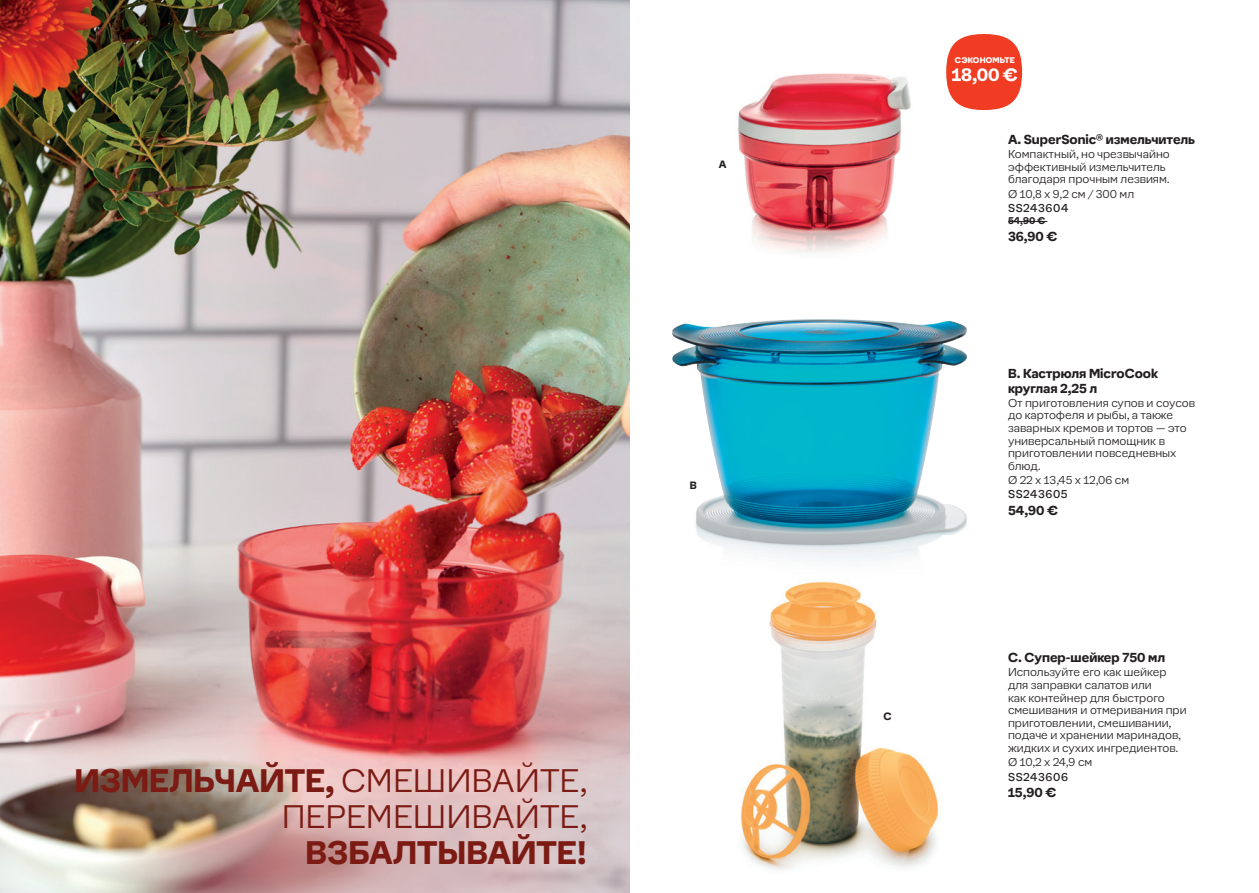
<style>
.page{position:relative;width:1259px;height:893px;background:#fff}
.page>*{position:absolute;margin:0;border:0;box-sizing:border-box;transform-origin:0 0}
.t1{font:700 30px "Earl Sans";color:#7b1b14}
.t2{font:300 30px "Earl Sans";color:#7b1b14}
.t3{font:700 16.5px "Earl Sans";color:#fff}
.t4{font:700 12px/14.4px "Earl Sans";color:#231f20}
.t5{font:300 10.5px/12.6px "Earl Sans";color:#231f20}
.t6{font:10.5px "Earl Sans";letter-spacing:.06em;color:#231f20}
.t7{font:700 9.75px "Earl Sans";color:#231f20}
.t8{font:700 9px "Earl Sans";color:#231f20}
.t9{font:900 7.5px "Earl Sans";letter-spacing:.02em;color:#fff}
.s1{font-weight:300}
</style>
<div class="page">
<img style="left:0;top:0;width:629px;height:893px">
<img style="left:737px;top:73px;width:174px;height:180px">
<img style="left:672px;top:319px;width:295px;height:242px">
<img style="left:741px;top:581px;width:198px;height:289px">
<hr style="left:1008px;top:221px;width:39px;height:1px;background:#231f20">
<div style="left:946px;top:34px;width:76px;height:76px;background:#ef3c22;border-radius:50%"></div>
<p class="t7" style="left:719px;top:156px;width:9px">A</p>
<p class="t7" style="left:690px;top:477px;width:9px">B</p>
<h1 class="t1" style="left:74px;top:755px;width:514px">ИЗМЕЛЬЧАЙТЕ, <span class="s1">СМЕШИВАЙТЕ,</span></h1>
<h1 class="t2" style="left:282px;top:792px;width:307px">ПЕРЕМЕШИВАЙТЕ,</h1>
<h1 class="t1" style="left:306px;top:827px;width:283px">ВЗБАЛТЫВАЙТЕ!</h1>
<p class="t7" style="left:883px;top:707px;width:10px">C</p>
<p class="t9" style="left:955px;top:54px;width:61px">СЭКОНОМЬТЕ</p>
<h2 class="t3" style="left:952px;top:60px;width:67px">18,00 €</h2>
<p class="t4" style="left:1008px;top:131px;width:189px">A. SuperSonic<sup>®</sup> измельчитель</p>
<p class="t5" style="left:1008px;top:147px;width:163px">Компактный, но чрезвычайно эффективный измельчитель благодаря прочным лезвиям.</p>
<p class="t5" style="left:1008px;top:187px;width:127px">Ø 10,8 x 9,2 см / 300 мл</p>
<p class="t6" style="left:1008px;top:199px;width:62px">SS243604</p>
<p class="t8" style="left:1008px;top:213px;width:39px">54,90 €</p>
<p class="t4" style="left:1008px;top:228px;width:51px">36,90 €</p>
<p class="t4" style="left:1008px;top:365px;width:152px">B. Кастрюля MicroCook круглая 2,25 л</p>
<p class="t5" style="left:1008px;top:396px;width:188px">От приготовления супов и соусов до картофеля и рыбы, а также заварных кремов и тортов — это универсальный помощник в приготовлении повседневных блюд.</p>
<p class="t5" style="left:1008px;top:473px;width:123px">Ø 22 x 13,45 x 12,06 см</p>
<p class="t6" style="left:1008px;top:486px;width:61px">SS243605</p>
<p class="t4" style="left:1008px;top:502px;width:51px">54,90 €</p>
<p class="t4" style="left:1008px;top:649px;width:159px">C. Супер-шейкер 750 мл</p>
<p class="t5" style="left:1008px;top:665px;width:180px">Используйте его как шейкер для заправки салатов или<br>как контейнер для быстрого смешивания и отмеривания при приготовлении, смешивании, подаче и хранении маринадов, жидких и сухих ингредиентов.</p>
<p class="t5" style="left:1008px;top:755px;width:86px">Ø 10,2 x 24,9 см</p>
<p class="t6" style="left:1008px;top:768px;width:61px">SS243606</p>
<p class="t4" style="left:1008px;top:784px;width:50px">15,90 €</p>
</div>
